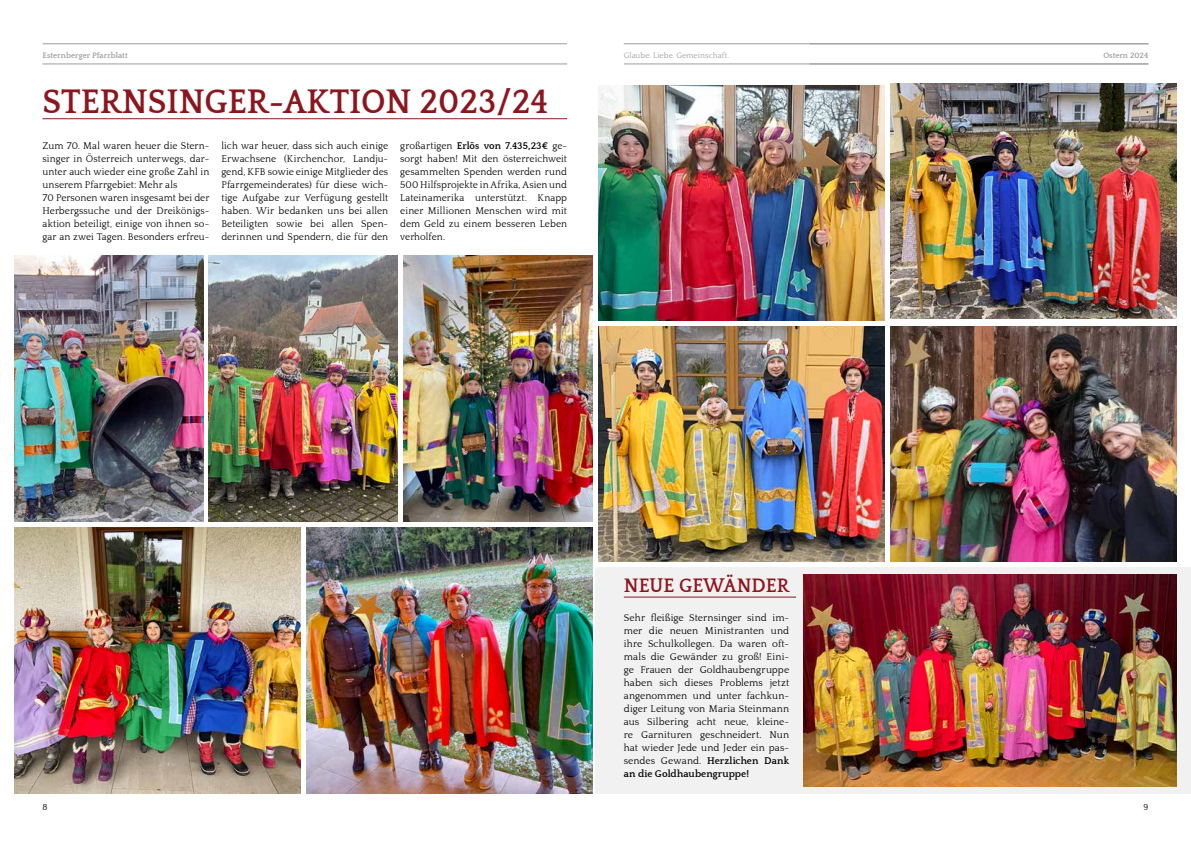
<style>
.page{position:relative;width:1191px;height:842px;background:#fff}
.page>*{position:absolute;margin:0;border:0;box-sizing:border-box;transform-origin:0 0}
.t1{font:700 35px "Quattrocento";color:#8c161e;scale:.95 1}
.t2{font:700 20px "Quattrocento";color:#8c161e;scale:.95 1}
.t3{font:10px/13px "Quattrocento";color:#000;text-align:justify}
.t4{font:9px "Quattrocento";color:#000}
.t5{font:700 8px "Quattrocento";color:#9d9d9c}
.t6{font:8px "Quattrocento";letter-spacing:.01em;color:#9d9d9c}
.s1{font-weight:700}
</style>
<div class="page">
<hr style="left:43px;top:44px;width:524px;height:1px;background:#9d9d9c">
<hr style="left:43px;top:64px;width:524px;height:1px;background:#9d9d9c">
<hr style="left:624px;top:44px;width:524px;height:1px;background:#9d9d9c">
<hr style="left:624px;top:64px;width:524px;height:1px;background:#9d9d9c">
<hr style="left:43px;top:118px;width:524px;height:1px;background:#8c161e">
<img style="left:14px;top:527px;width:287px;height:267px">
<img style="left:306px;top:527px;width:286px;height:267px">
<img style="left:14px;top:255px;width:189px;height:267px">
<img style="left:209px;top:255px;width:189px;height:267px">
<img style="left:403px;top:255px;width:189px;height:267px">
<img style="left:890px;top:84px;width:286px;height:235px">
<img style="left:890px;top:326px;width:286px;height:235px">
<img style="left:598px;top:85px;width:286px;height:235px">
<img style="left:598px;top:326px;width:286px;height:235px">
<div style="left:595px;top:567px;width:596px;height:227px;background:#f1f1f1"></div>
<hr style="left:624px;top:597px;width:172px;height:1px;background:#8c161e">
<img style="left:803px;top:575px;width:373px;height:211px">
<p class="t5" style="left:43px;top:51px;width:87px">Esternberger Pfarrblatt</p>
<p class="t6" style="left:624px;top:51px;width:107px">Glaube. Liebe. Gemeinschaft.</p>
<p class="t5" style="left:1103px;top:51px;width:47px">Ostern 2024</p>
<h1 class="t1" style="left:43px;top:84px;width:534px">STERNSINGER-AKTION 2023/24</h1>
<p class="t3" style="left:43px;top:139px;width:168px;text-align:left">Zum 70. Mal waren heuer die Stern&shy;singer in Österreich unterwegs, dar&shy;unter auch wieder eine große Zahl in unserem Pfarrgebiet: Mehr als<br>70 Personen waren insgesamt bei der Herbergssuche und der Dreikönigs&shy;aktion beteiligt, einige von ihnen so&shy;gar an zwei Tagen. Besonders erfreu-</p>
<p class="t3" style="left:221px;top:139px;width:168px">lich war heuer, dass sich auch einige Erwachsene (Kirchenchor, Landju&shy;gend, KFB sowie einige Mitglieder des Pfarrgemeinderates) für diese wich&shy;tige Aufgabe zur Verfügung gestellt haben. Wir bedanken uns bei allen Beteiligten sowie bei allen Spen&shy;derinnen und Spendern, die für den</p>
<p class="t3" style="left:400px;top:139px;width:168px">großartigen <span class="s1">Erlös von 7.435,23€</span> ge&shy;sorgt haben! Mit den österreichweit gesammelten Spenden werden rund 500 Hilfsprojekte in Afrika, Asien und Lateinamerika unterstützt. Knapp einer Millionen Menschen wird mit dem Geld zu einem besseren Leben verholfen.</p>
<h2 class="t2" style="left:624px;top:575px;width:176px">NEUE GEWÄNDER</h2>
<p class="t3" style="left:624px;top:611px;width:167px">Sehr fleißige Sternsinger sind im&shy;mer die neuen Ministranten und ihre Schulkollegen. Da waren oft&shy;mals die Gewänder zu groß! Eini&shy;ge Frauen der Goldhaubengruppe haben sich dieses Problems jetzt angenommen und unter fachkun&shy;diger Leitung von Maria Steinmann aus Silbering acht neue, kleine&shy;re Garnituren geschneidert. Nun hat wieder Jede und Jeder ein pas&shy;sendes Gewand. <span class="s1">Herzlichen Dank an die Goldhaubengruppe!</span></p>
<p class="t4" style="left:43px;top:803px;width:7px">8</p>
<p class="t4" style="left:1143px;top:803px;width:6px">9</p>
</div>
